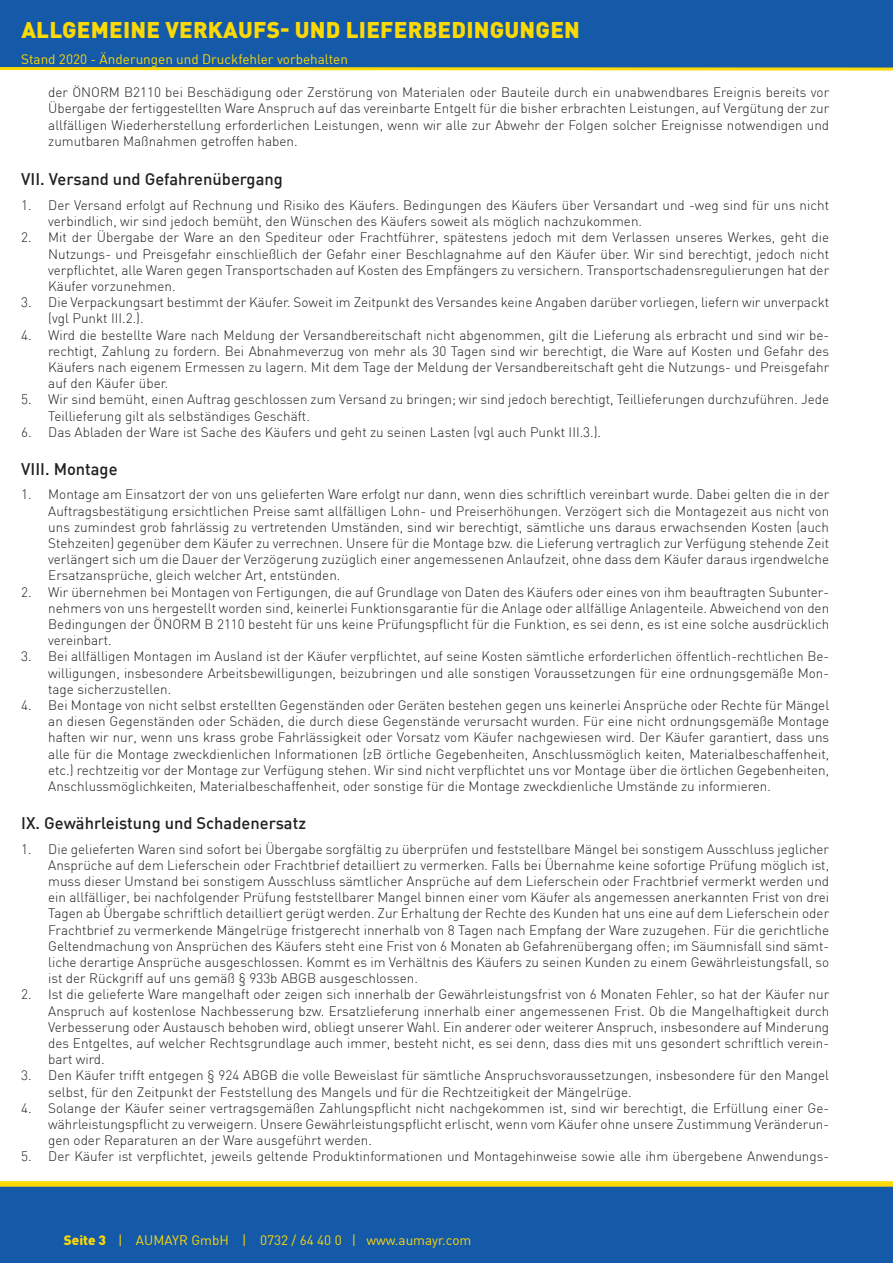
<style>
.page{position:relative;width:893px;height:1263px;background:#fff}
.page>*{position:absolute;margin:0;border:0;box-sizing:border-box;transform-origin:0 0}
.t1{font:900 22.5px "DIN Pro";letter-spacing:.01em;color:#fad907}
.t2{font:500 16.5px "DIN";color:#231f20}
.t3{font:300 13.5px/16.2px "DIN";color:#231f20;text-align:justify}
.t4{font:13.5px "DIN";color:#fad907}
.s1{font-family:"DIN Pro";font-weight:900}
</style>
<div class="page">
<div style="left:0;top:1187px;width:893px;height:76px;background:#1559a9"></div>
<svg style="left:0;top:1181px;width:893px;height:6px;fill:#fad907"></svg>
<div style="left:0;top:0;width:893px;height:69px;background:#1559a9"></div>
<svg style="left:0;top:67px;width:893px;height:4px"></svg>
<h1 class="t1" style="left:21px;top:15px;width:560px">ALLGEMEINE VERKAUFS- UND LIEFERBEDINGUNGEN</h1>
<p class="t4" style="left:21px;top:50px;width:328px">Stand 2020 - Änderungen und Druckfehler vorbehalten</p>
<p class="t3" style="left:48px;top:84px;width:782px">der ÖNORM B2110 bei Beschädigung oder Zerstörung von Materialen oder Bauteile durch ein unabwendbares Ereignis bereits vor Übergabe der fertiggestellten Ware Anspruch auf das vereinbarte Entgelt für die bisher erbrachten Leistungen, auf Vergütung der zur allfälligen Wiederherstellung erforderlichen Leistungen, wenn wir alle zur Abwehr der Folgen solcher Ereignisse notwendigen und zumutbaren Maßnahmen getroffen haben.</p>
<p class="t2" style="left:21px;top:169px;width:263px">VII. Versand und Gefahrenübergang</p>
<p class="t3" style="left:48px;top:197px;width:782px;text-indent:-27px">1. Der Versand erfolgt auf Rechnung und Risiko des Käufers. Bedingungen des Käufers über Versandart und -weg sind für uns nicht verbindlich, wir sind jedoch bemüht, den Wünschen des Käufers soweit als möglich nachzukommen.</p>
<p class="t3" style="left:48px;top:229px;width:782px;text-indent:-27px">2. Mit der Übergabe der Ware an den Spediteur oder Frachtführer, spätestens jedoch mit dem Verlassen unseres Werkes, geht die Nutzungs- und Preisgefahr einschließlich der Gefahr einer Beschlagnahme auf den Käufer über. Wir sind berechtigt, jedoch nicht verpflichtet, alle Waren gegen Transportschaden auf Kosten des Empfängers zu versichern. Transportschadensregulierungen hat der Käufer vorzunehmen.</p>
<p class="t3" style="left:48px;top:294px;width:782px;text-indent:-27px">3. Die Verpackungsart bestimmt der Käufer. Soweit im Zeitpunkt des Versandes keine Angaben darüber vorliegen, liefern wir unverpackt (vgl Punkt III.2.).</p>
<p class="t3" style="left:48px;top:327px;width:782px;text-indent:-27px">4. Wird die bestellte Ware nach Meldung der Versandbereitschaft nicht abgenommen, gilt die Lieferung als erbracht und sind wir be&shy;rechtigt, Zahlung zu fordern. Bei Abnahmeverzug von mehr als 30 Tagen sind wir berechtigt, die Ware auf Kosten und Gefahr des Käufers nach eigenem Ermessen zu lagern. Mit dem Tage der Meldung der Versandbereitschaft geht die Nutzungs- und Preisgefahr auf den Käufer über.</p>
<p class="t3" style="left:48px;top:391px;width:782px;text-indent:-27px">5. Wir sind bemüht, einen Auftrag geschlossen zum Versand zu bringen; wir sind jedoch berechtigt, Teillieferungen durchzuführen. Jede<br>Teillieferung gilt als selbständiges Geschäft.</p>
<p class="t3" style="left:21px;top:424px;width:581px">6. Das Abladen der Ware ist Sache des Käufers und geht zu seinen Lasten (vgl auch Punkt III.3.).</p>
<p class="t2" style="left:21px;top:458px;width:98px">VIII. Montage</p>
<p class="t3" style="left:48px;top:486px;width:782px;text-indent:-27px">1. Montage am Einsatzort der von uns gelieferten Ware erfolgt nur dann, wenn dies schriftlich vereinbart wurde. Dabei gelten die in der Auftragsbestätigung ersichtlichen Preise samt allfälligen Lohn- und Preiserhöhungen. Verzögert sich die Montagezeit aus nicht von uns zumindest grob fahrlässig zu vertretenden Umständen, sind wir berechtigt, sämtliche uns daraus erwachsenden Kosten (auch Stehzeiten) gegenüber dem Käufer zu verrechnen. Unsere für die Montage bzw. die Lieferung vertraglich zur Verfügung stehende Zeit verlängert sich um die Dauer der Verzögerung zuzüglich einer angemessenen Anlaufzeit, ohne dass dem Käufer daraus irgendwelche Ersatzansprüche, gleich welcher Art, entstünden.</p>
<p class="t3" style="left:48px;top:583px;width:782px;text-indent:-27px">2. Wir übernehmen bei Montagen von Fertigungen, die auf Grundlage von Daten des Käufers oder eines von ihm beauftragten Subunter&shy;nehmers von uns hergestellt worden sind, keinerlei Funktionsgarantie für die Anlage oder allfällige Anlagenteile. Abweichend von den Bedingungen der ÖNORM B 2110 besteht für uns keine Prüfungspflicht für die Funktion, es sei denn, es ist eine solche ausdrücklich vereinbart.</p>
<p class="t3" style="left:48px;top:648px;width:782px;text-indent:-27px">3. Bei allfälligen Montagen im Ausland ist der Käufer verpflichtet, auf seine Kosten sämtliche erforderlichen öffentlich-rechtlichen Be&shy;willigungen, insbesondere Arbeitsbewilligungen, beizubringen und alle sonstigen Voraussetzungen für eine ordnungsgemäße Mon&shy;tage sicherzustellen.</p>
<p class="t3" style="left:48px;top:697px;width:782px;text-indent:-27px">4. Bei Montage von nicht selbst erstellten Gegenständen oder Geräten bestehen gegen uns keinerlei Ansprüche oder Rechte für Mängel an diesen Gegenständen oder Schäden, die durch diese Gegenstände verursacht wurden. Für eine nicht ordnungsgemäße Montage haften wir nur, wenn uns krass grobe Fahrlässigkeit oder Vorsatz vom Käufer nachgewiesen wird. Der Käufer garantiert, dass uns alle für die Montage zweckdienlichen Informationen (zB örtliche Gegebenheiten, Anschlussmöglich keiten, Materialbeschaffenheit, etc.) rechtzeitig vor der Montage zur Verfügung stehen. Wir sind nicht verpflichtet uns vor Montage über die örtlichen Gegebenheiten, Anschlussmöglichkeiten, Materialbeschaffenheit, oder sonstige für die Montage zweckdienliche Umstände zu informieren.</p>
<p class="t2" style="left:21px;top:812px;width:286px">IX. Gewährleistung und Schadenersatz</p>
<p class="t3" style="left:48px;top:840px;width:782px;text-indent:-27px">1. Die gelieferten Waren sind sofort bei Übergabe sorgfältig zu überprüfen und feststellbare Mängel bei sonstigem Ausschluss jeglicher Ansprüche auf dem Lieferschein oder Frachtbrief detailliert zu vermerken. Falls bei Übernahme keine sofortige Prüfung möglich ist, muss dieser Umstand bei sonstigem Ausschluss sämtlicher Ansprüche auf dem Lieferschein oder Frachtbrief vermerkt werden und ein allfälliger, bei nachfolgender Prüfung feststellbarer Mangel binnen einer vom Käufer als angemessen anerkannten Frist von drei Tagen ab Übergabe schriftlich detailliert gerügt werden. Zur Erhaltung der Rechte des Kunden hat uns eine auf dem Lieferschein oder Frachtbrief zu vermerkende Mängelrüge fristgerecht innerhalb von 8 Tagen nach Empfang der Ware zuzugehen. Für die gerichtliche Geltendmachung von Ansprüchen des Käufers steht eine Frist von 6 Monaten ab Gefahrenübergang offen; im Säumnisfall sind sämt&shy;liche derartige Ansprüche ausgeschlossen. Kommt es im Verhältnis des Käufers zu seinen Kunden zu einem Gewährleistungsfall, so ist der Rückgriff auf uns gemäß § 933b ABGB ausgeschlossen.</p>
<p class="t3" style="left:48px;top:986px;width:782px;text-indent:-27px">2. Ist die gelieferte Ware mangelhaft oder zeigen sich innerhalb der Gewährleistungsfrist von 6 Monaten Fehler, so hat der Käufer nur Anspruch auf kostenlose Nachbesserung bzw. Ersatzlieferung innerhalb einer angemessenen Frist. Ob die Mangelhaftigkeit durch Verbesserung oder Austausch behoben wird, obliegt unserer Wahl. Ein anderer oder weiterer Anspruch, insbesondere auf Minderung des Entgeltes, auf welcher Rechtsgrundlage auch immer, besteht nicht, es sei denn, dass dies mit uns gesondert schriftlich verein&shy;bart wird.</p>
<p class="t3" style="left:48px;top:1067px;width:782px;text-indent:-27px">3. Den Käufer trifft entgegen § 924 ABGB die volle Beweislast für sämtliche Anspruchsvoraussetzungen, insbesondere für den Mangel selbst, für den Zeitpunkt der Feststellung des Mangels und für die Rechtzeitigkeit der Mängelrüge.</p>
<p class="t3" style="left:48px;top:1100px;width:782px;text-indent:-27px">4. Solange der Käufer seiner vertragsgemäßen Zahlungspflicht nicht nachgekommen ist, sind wir berechtigt, die Erfüllung einer Ge&shy;währleistungspflicht zu verweigern. Unsere Gewährleistungspflicht erlischt, wenn vom Käufer ohne unsere Zustimmung Veränderun&shy;gen oder Reparaturen an der Ware ausgeführt werden.</p>
<p class="t3" style="left:21px;top:1148px;width:809px">5. Der Käufer ist verpflichtet, jeweils geltende Produktinformationen und Montagehinweise sowie alle ihm übergebene Anwendungs-</p>
<p class="t4" style="left:64px;top:1231px;width:409px"><span class="s1">Seite 3</span> | AUMAYR GmbH | 0732 / 64 40 0 | www.aumayr.com</p>
</div>
